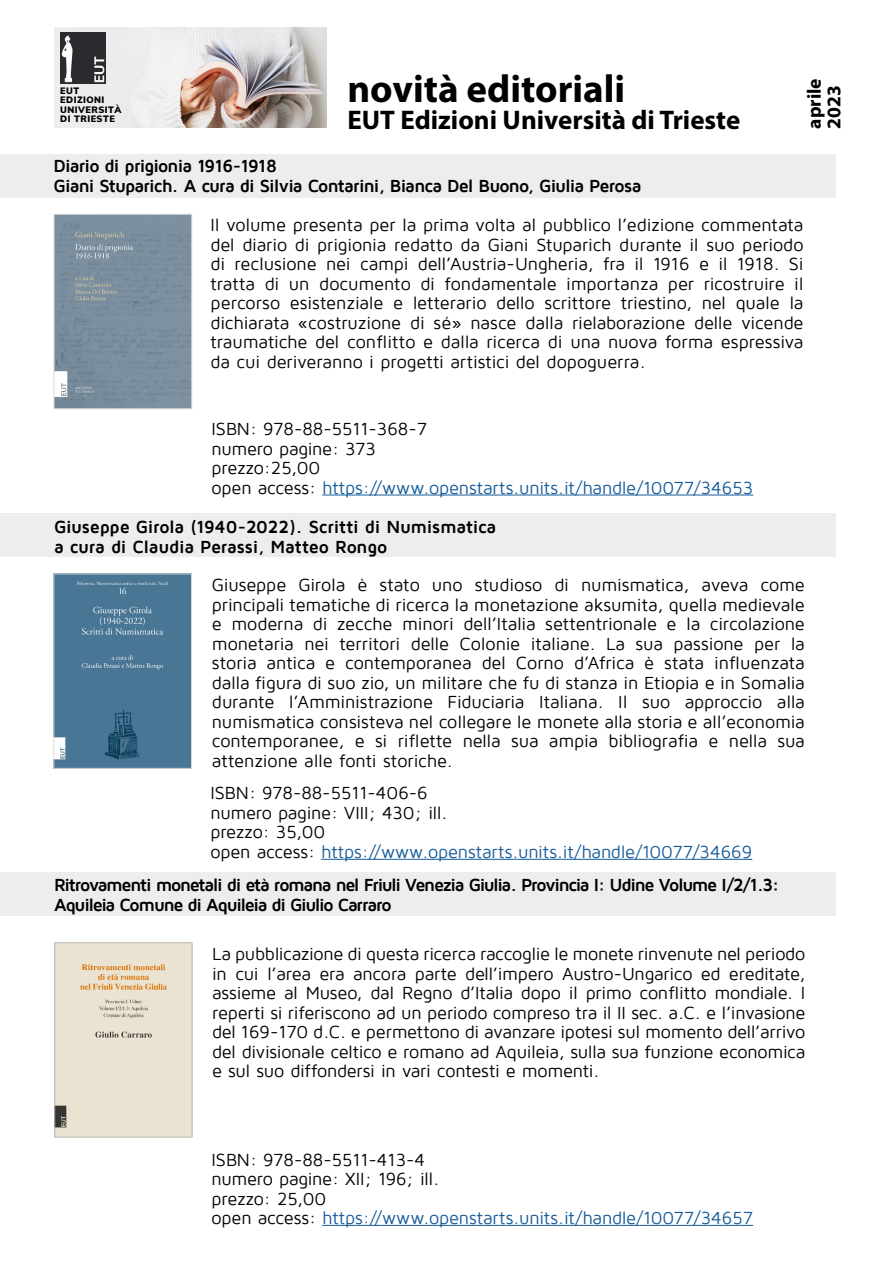
<style>
.page{position:relative;width:893px;height:1276px;background:#fff}
.page>*{position:absolute;margin:0;border:0;box-sizing:border-box;transform-origin:0 0}
.t1{font:700 39px "Myriad Pro";color:#000}
.t2{font:700 27px "Myriad Pro";color:#000}
.t3{font:700 19.5px/19.5px "Myriad Pro";color:#000}
.t4{font:18px/19.5px "Maven Pro";letter-spacing:-.01em;color:#000}
.t5{font:700 18px/19.5px "Maven Pro";letter-spacing:-.075em;color:#000}
.t6{font:700 18px/19.5px "Maven Pro";letter-spacing:-.055em;color:#000}
.t7{font:700 18px/19.5px "Maven Pro";letter-spacing:-.015em;color:#000}
.t8{font:900 9px/9.4px "Muli";letter-spacing:.05em;color:#000}
.s1{color:#165b9a}
</style>
<div class="page">
<div style="left:0;top:872px;width:836px;height:44px;background:#eceded"></div>
<div style="left:0;top:514px;width:836px;height:43px;background:#eceded"></div>
<div style="left:0;top:154px;width:836px;height:43px;background:#eceded"></div>
<img style="left:54px;top:27px;width:272px;height:101px">
<img style="left:60px;top:32px;width:46px;height:52px">
<hr style="left:322px;top:1225px;width:431px;height:1px;background:#165b9a">
<img style="left:57px;top:944px;width:133px;height:191px">
<div style="left:55px;top:942px;width:137px;height:195px;border:1px solid #bbb5b1"></div>
<hr style="left:321px;top:859px;width:431px;height:1px;background:#165b9a">
<hr style="left:322px;top:494px;width:431px;height:1px;background:#165b9a">
<img style="left:56px;top:216px;width:134px;height:191px">
<div style="left:54px;top:214px;width:138px;height:195px;border:1px solid #d9dadb"></div>
<img style="left:56px;top:576px;width:134px;height:190px">
<div style="left:54px;top:574px;width:138px;height:194px;border:1px solid #d9dadb"></div>
<p class="t8" style="left:60px;top:85px;width:63px">EUT<br>EDIZIONI<br>UNIVERSITÀ<br>DI TRIESTE</p>
<h1 class="t1" style="left:347px;top:63px;width:279px">novità editoriali</h1>
<h2 class="t2" style="left:347px;top:102px;width:394px">EUT Edizioni Università di Trieste</h2>
<p class="t6" style="left:54px;top:156px;width:589px">Diario di prigionia 1916-1918<br>Giani Stuparich. A cura di Silvia Contarini, Bianca Del Buono, Giulia Perosa</p>
<p class="t3" style="left:804px;top:129px;width:52px;rotate:-90deg">aprile<br>2023</p>
<p class="t4" style="left:210px;top:216px;width:595px;text-align:justify">Il volume presenta per la prima volta al pubblico l’edizione commentata del diario di prigionia redatto da Giani Stuparich durante il suo periodo di reclusione nei campi dell’Austria-Ungheria, fra il 1916 e il 1918. Si tratta di un documento di fondamentale importanza per ricostruire il percorso esistenziale e letterario dello scrittore triestino, nel quale la dichiarata «costruzione di sé» nasce dalla rielaborazione delle vicende traumatiche del conflitto e dalla ricerca di una nuova forma espressiva da cui deriveranno i progetti artistici del dopoguerra.</p>
<p class="t4" style="left:212px;top:419px;width:543px">ISBN: 978-88-5511-368-7<br>numero pagine: 373<br>prezzo:25,00<br>open access: <span class="s1">https://www.openstarts.units.it/handle/10077/34653</span></p>
<p class="t7" style="left:54px;top:518px;width:444px">Giuseppe Girola (1940-2022). Scritti di Numismatica a cura di Claudia Perassi, Matteo Rongo</p>
<p class="t4" style="left:212px;top:576px;width:595px;text-align:justify">Giuseppe Girola è stato uno studioso di numismatica, aveva come principali tematiche di ricerca la monetazione aksumita, quella medievale e moderna di zecche minori dell’Italia settentrionale e la circolazione monetaria nei territori delle Colonie italiane. La sua passione per la storia antica e contemporanea del Corno d’Africa è stata influenzata dalla figura di suo zio, un militare che fu di stanza in Etiopia e in Somalia durante l’Amministrazione Fiduciaria Italiana. Il suo approccio alla numismatica consisteva nel collegare le monete alla storia e all’economia contemporanee, e si riflette nella sua ampia bibliografia e nella sua attenzione alle fonti storiche.</p>
<p class="t4" style="left:210px;top:784px;width:543px">ISBN: 978-88-5511-406-6<br>numero pagine: VIII; 430; ill.<br>prezzo: 35,00<br>open access: <span class="s1">https://www.openstarts.units.it/handle/10077/34669</span></p>
<p class="t5" style="left:54px;top:875px;width:727px">Ritrovamenti monetali di età romana nel Friuli Venezia Giulia. Provincia I: Udine Volume I/2/1.3:<br>Aquileia Comune di Aquileia di Giulio Carraro</p>
<p class="t4" style="left:212px;top:944px;width:595px;text-align:justify">La pubblicazione di questa ricerca raccoglie le monete rinvenute nel periodo in cui l’area era ancora parte dell’impero Austro-Ungarico ed ereditate, assieme al Museo, dal Regno d’Italia dopo il primo conflitto mondiale. I reperti si riferiscono ad un periodo compreso tra il II sec. a.C. e l’invasione del 169-170 d.C. e permettono di avanzare ipotesi sul momento dell’arrivo del divisionale celtico e romano ad Aquileia, sulla sua funzione economica e sul suo diffondersi in vari contesti e momenti.</p>
<p class="t4" style="left:212px;top:1150px;width:543px">ISBN: 978-88-5511-413-4<br>numero pagine: XII; 196; ill.<br>prezzo: 25,00<br>open access: <span class="s1">https://www.openstarts.units.it/handle/10077/34657</span></p>
</div>
